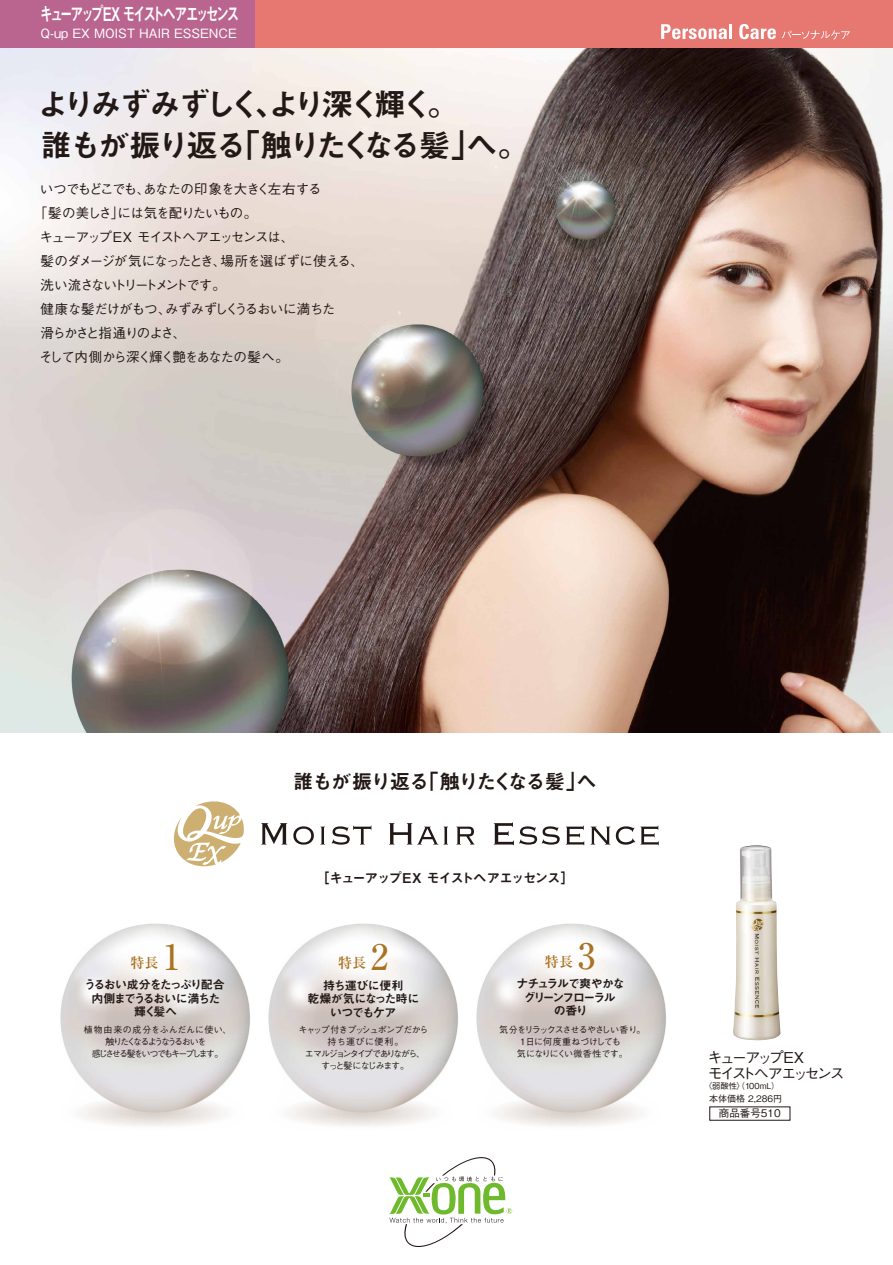
<style>
.page{position:relative;width:893px;height:1265px;background:#fff}
.page>*{position:absolute;margin:0;border:0;box-sizing:border-box;transform-origin:0 0}
.t1{font:500 35.1px "Ryumin Pro";color:#aa7322}
.t2{font:31.5px/40.5px "Midashi Go Pro MB31";letter-spacing:-.125em;color:#221815}
.t3{font:20.25px "Midashi Go Pro MB31";letter-spacing:-.07em;color:#221815}
.t4{font:18.75px "Midashi Go Pro MB31";letter-spacing:-.22em;color:#fff;scale:.7 1}
.t5{font:500 15px/15.8px "Gothic BBB Pro";letter-spacing:-.185em;color:#221815}
.t6{font:700 14.1px "Ryumin Pro";color:#aa7322}
.t7{font:500 13.5px "Gothic BBB Pro";letter-spacing:-.065em;color:#221815}
.t8{font:500 13.5px "Gothic BBB Pro";letter-spacing:-.105em;color:#221815}
.t9{font:500 13.5px "Gothic BBB Pro";letter-spacing:-.05em;color:#221815}
.t10{font:500 13.5px "Gothic BBB Pro";letter-spacing:-.085em;color:#221815}
.t11{font:13.5px "Midashi Go Pro MB31";letter-spacing:-.12em;color:#221815}
.t12{font:500 13.5px "Gothic BBB Pro";letter-spacing:-.175em;color:#221815}
.t13{font:500 13.5px "Gothic BBB Pro";letter-spacing:-.115em;color:#221815}
.t14{font:500 12.75px "Gothic BBB Pro";color:#fff}
.t15{font:12px/13.5px "Midashi Go Pro MB31";letter-spacing:-.1em;color:#221815;text-align:center}
.t16{font:12px/13.5px "Midashi Go Pro MB31";letter-spacing:-.06em;color:#221815;text-align:center}
.t17{font:12px/13.5px "Midashi Go Pro MB31";letter-spacing:-.12em;color:#221815;text-align:center}
.t18{font:500 10.5px "Gothic BBB Pro";color:#221815}
.t19{font:500 9px/12px "Gothic BBB Pro";letter-spacing:-.13em;color:#221815;text-align:center}
.t20{font:500 9px/12px "Gothic BBB Pro";letter-spacing:-.18em;color:#221815;text-align:center}
.t21{font:500 9px/12px "Gothic BBB Pro";letter-spacing:-.07em;color:#221815;text-align:center}
.t22{font:500 9px "Gothic BBB Pro";color:#221815}
.t23{font:500 8.25px "Gothic BBB Pro";letter-spacing:-.035em;color:#221815}
</style>
<div class="page">
<img style="left:60px;top:923px;width:190px;height:203px">
<img style="left:268px;top:923px;width:190px;height:203px">
<img style="left:476px;top:923px;width:190px;height:203px">
<img style="left:733px;top:845px;width:47px;height:195px">
<img style="left:0;top:47px;width:893px;height:685px">
<svg style="left:389px;top:1157px;width:123px;height:90px"></svg>
<div style="left:0;top:0;width:893px;height:47px;background:#e67871"></div>
<div style="left:0;top:0;width:255px;height:47px;background:#ba658f"></div>
<svg style="left:661px;top:24px;width:66px;height:15px"></svg>
<hr style="left:729px;top:24px;width:3px;height:15px;background:#fff">
<svg style="left:739px;top:24px;width:37px;height:15px"></svg>
<svg style="left:782px;top:30px;width:68px;height:10px"></svg>
<svg style="left:261px;top:823px;width:26px;height:21px"></svg>
<svg style="left:293px;top:826px;width:21px;height:18px"></svg>
<svg style="left:320px;top:826px;width:5px;height:18px"></svg>
<svg style="left:332px;top:825px;width:39px;height:19px"></svg>
<svg style="left:389px;top:823px;width:59px;height:21px"></svg>
<svg style="left:456px;top:826px;width:18px;height:18px"></svg>
<svg style="left:494px;top:822px;width:66px;height:23px"></svg>
<svg style="left:566px;top:825px;width:18px;height:20px"></svg>
<svg style="left:591px;top:826px;width:19px;height:18px"></svg>
<svg style="left:616px;top:825px;width:43px;height:20px"></svg>
<svg style="left:174px;top:801px;width:70px;height:66px"></svg>
<h3 class="t4" style="left:40px;top:-1px;width:287px">キューアップＥＸ モイストヘアエッセンス</h3>
<h3 class="t14" style="left:40px;top:23px;width:198px">Q-up EX MOIST HAIR ESSENCE</h3>
<h2 class="t2" style="left:38px;top:80px;width:493px">よりみずみずしく、より深く輝く。<br>誰もが振り返る「触りたくなる髪」へ。</h2>
<h3 class="t10" style="left:40px;top:178px;width:283px">いつでもどこでも、あなたの印象を大きく左右する</h3>
<h3 class="t7" style="left:34px;top:202px;width:225px">「髪の美しさ」には気を配りたいもの。</h3>
<h3 class="t8" style="left:39px;top:226px;width:256px">キューアップEX モイストヘアエッセンスは、</h3>
<h3 class="t7" style="left:41px;top:250px;width:325px">髪のダメージが気になったとき、場所を選ばずに使える、</h3>
<h3 class="t12" style="left:41px;top:274px;width:187px">洗い流さないトリートメントです。</h3>
<h3 class="t9" style="left:41px;top:298px;width:296px">健康な髪だけがもつ、みずみずしくうるおいに満ちた</h3>
<h3 class="t13" style="left:41px;top:322px;width:147px">滑らかさと指通りのよさ、</h3>
<h3 class="t8" style="left:39px;top:346px;width:251px">そして内側から深く輝く艶をあなたの髪へ。</h3>
<h3 class="t3" style="left:293px;top:764px;width:305px">誰もが振り返る「触りたくなる髪」へ</h3>
<h3 class="t11" style="left:316px;top:866px;width:259px">［キューアップＥＸ モイストヘアエッセンス］</h3>
<h1 class="t1" style="left:163px;top:929px;width:19px">1</h1>
<h3 class="t6" style="left:130px;top:951px;width:30px">特長</h3>
<h1 class="t1" style="left:578px;top:928px;width:19px">3</h1>
<h1 class="t1" style="left:371px;top:929px;width:19px">2</h1>
<h3 class="t6" style="left:545px;top:950px;width:30px">特長</h3>
<h3 class="t6" style="left:338px;top:951px;width:30px">特長</h3>
<h3 class="t15" style="left:84px;top:976px;width:142px">うるおい成分をたっぷり配合内側までうるおいに満ちた輝く髪へ</h3>
<h3 class="t16" style="left:307px;top:977px;width:113px">持ち運びに便利<br>乾燥が気になった時にいつでもケア</h3>
<h3 class="t17" style="left:516px;top:975px;width:110px">ナチュラルで爽やかなグリーンフローラル<br>の香り</h3>
<p class="t20" style="left:84px;top:1022px;width:149px">植物由来の成分をふんだんに使い、触りたくなるようなうるおいを<br>感じさせる髪をいつでもキープします。</p>
<p class="t19" style="left:298px;top:1022px;width:132px">キャップ付きプッシュポンプだから持ち運びに便利。<br>エマルジョンタイプでありながら、すっと髪になじみます。</p>
<p class="t21" style="left:499px;top:1022px;width:148px">気分をリラックスさせるやさしい香り。<br>1日に何度重ねづけしても<br>気になりにくい微香性です。</p>
<h3 class="t5" style="left:708px;top:1047px;width:139px">キューアップＥＸ<br>モイストヘアエッセンス</h3>
<p class="t23" style="left:704px;top:1078px;width:77px">〈弱酸性〉（100ｍＬ）</p>
<p class="t22" style="left:709px;top:1091px;width:75px">本体価格 2,286円</p>
<p class="t18" style="left:719px;top:1104px;width:63px">商品番号510</p>
</div>
